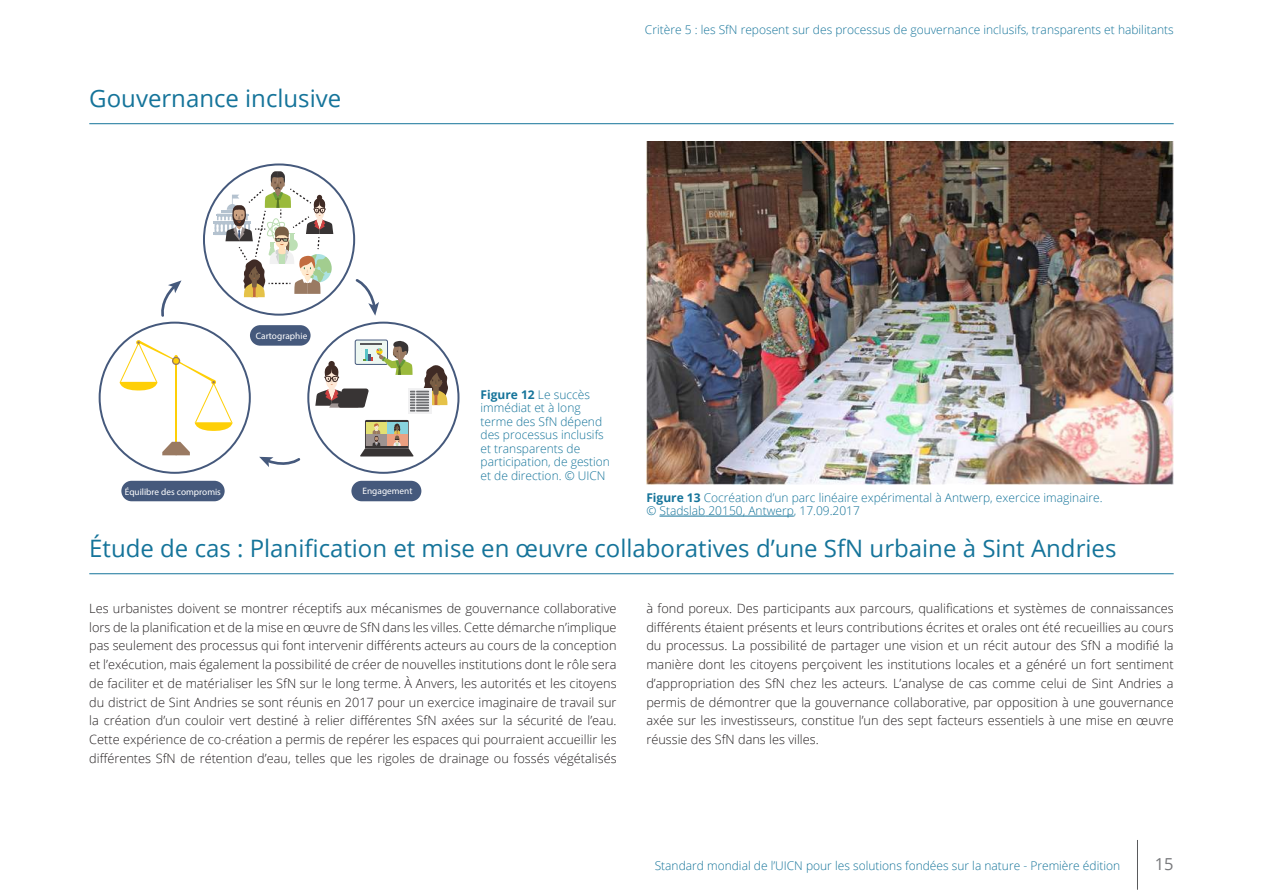
<style>
.page{position:relative;width:1263px;height:893px;background:#fff}
.page>*{position:absolute;margin:0;border:0;box-sizing:border-box;transform-origin:0 0}
.t1{font:24px "Open Sans";color:#15749a}
.t2{font:16.5px "Open Sans";color:#77787b}
.t3{font:300 12.75px/18.8px "Open Sans";color:#231f20;text-align:justify}
.t4{font:300 12px/13.5px "Open Sans";color:#15749a}
.t5{font:9.3px "Myriad Hebrew";color:#fff}
.s1{font-weight:700}
</style>
<div class="page">
<hr style="left:1137px;top:840px;width:1px;height:50px;background:#58595b">
<hr style="left:89px;top:123px;width:1085px;height:1px;background:#15749a">
<hr style="left:89px;top:573px;width:1085px;height:1px;background:#15749a">
<hr style="left:659px;top:516px;width:46px;height:1px;background:#15749a">
<hr style="left:705px;top:516px;width:89px;height:1px;background:#15749a">
<hr style="left:213px;top:221px;width:38px;height:2px;background:#69859f">
<hr style="left:213px;top:233px;width:38px;height:2px;background:#69859f">
<svg style="left:360px;top:420px;width:54px;height:36px"></svg>
<div style="left:408px;top:388px;width:23px;height:26px;background:#f1f1f2"></div>
<svg style="left:315px;top:340px;width:133px;height:72px"></svg>
<hr style="left:175px;top:358px;width:2px;height:85px;background:#fecf07">
<svg style="left:120px;top:340px;width:113px;height:91px"></svg>
<svg style="left:162px;top:442px;width:28px;height:13px"></svg>
<svg style="left:355px;top:279px;width:24px;height:37px"></svg>
<svg style="left:161px;top:280px;width:20px;height:37px"></svg>
<svg style="left:259px;top:457px;width:42px;height:10px"></svg>
<div style="left:351px;top:481px;width:70px;height:20px;background:#45597c;border-radius:10px"></div>
<div style="left:121px;top:481px;width:104px;height:20px;background:#45597c;border-radius:10px"></div>
<div style="left:250px;top:325px;width:61px;height:21px;background:#45597c;border-radius:10px"></div>
<svg style="left:215px;top:171px;width:118px;height:126px"></svg>
<img style="left:646px;top:141px;width:528px;height:343px">
<h1 class="t1" style="left:89px;top:81px;width:253px">Gouvernance inclusive</h1>
<p class="t4" style="left:645px;top:22px;width:530px">Critère 5 : les SfN reposent sur des processus de gouvernance inclusifs, transparents et habilitants</p>
<p class="t5" style="left:256px;top:331px;width:53px">Cartographie</p>
<p class="t5" style="left:125px;top:486px;width:98px">Équilibre des compromis</p>
<p class="t5" style="left:363px;top:486px;width:51px">Engagement</p>
<p class="t4" style="left:480px;top:387px;width:131px"><span class="s1">Figure 12</span> Le succès immédiat et à long terme des SfN dépend des processus inclusifs et transparents de participation, de gestion et de direction. © UICN</p>
<p class="t4" style="left:646px;top:490px;width:458px"><span class="s1">Figure 13</span> Cocréation d’un parc linéaire expérimental à Antwerp, exercice imaginaire. © Stadslab 20150, Antwerp, 17.09.2017</p>
<h1 class="t1" style="left:89px;top:531px;width:1029px">Étude de cas : Planification et mise en œuvre collaboratives d’une SfN urbaine à Sint Andries</h1>
<p class="t3" style="left:89px;top:598px;width:529px">Les urbanistes doivent se montrer réceptifs aux mécanismes de gouvernance collaborative lors de la planification et de la mise en œuvre de SfN dans les villes. Cette démarche n’implique pas seulement des processus qui font intervenir différents acteurs au cours de la conception et l’exécution, mais également la possibilité de créer de nouvelles institutions dont le rôle sera de faciliter et de matérialiser les SfN sur le long terme. À Anvers, les autorités et les citoyens du district de Sint Andries se sont réunis en 2017 pour un exercice imaginaire de travail sur la création d’un couloir vert destiné à relier différentes SfN axées sur la sécurité de l’eau.<br>Cette expérience de co-création a permis de repérer les espaces qui pourraient accueillir les différentes SfN de rétention d’eau, telles que les rigoles de drainage ou fossés végétalisés</p>
<p class="t3" style="left:646px;top:598px;width:529px">à fond poreux. Des participants aux parcours, qualifications et systèmes de connaissances différents étaient présents et leurs contributions écrites et orales ont été recueillies au cours du processus. La possibilité de partager une vision et un récit autour des SfN a modifié la manière dont les citoyens perçoivent les institutions locales et a généré un fort sentiment d’appropriation des SfN chez les acteurs. L’analyse de cas comme celui de Sint Andries a permis de démontrer que la gouvernance collaborative, par opposition à une gouvernance axée sur les investisseurs, constitue l’un des sept facteurs essentiels à une mise en œuvre réussie des SfN dans les villes.</p>
<p class="t4" style="left:655px;top:859px;width:467px">Standard mondial de l’UICN pour les solutions fondées sur la nature - Première édition</p>
<p class="t2" style="left:1155px;top:853px;width:20px">15</p>
</div>
